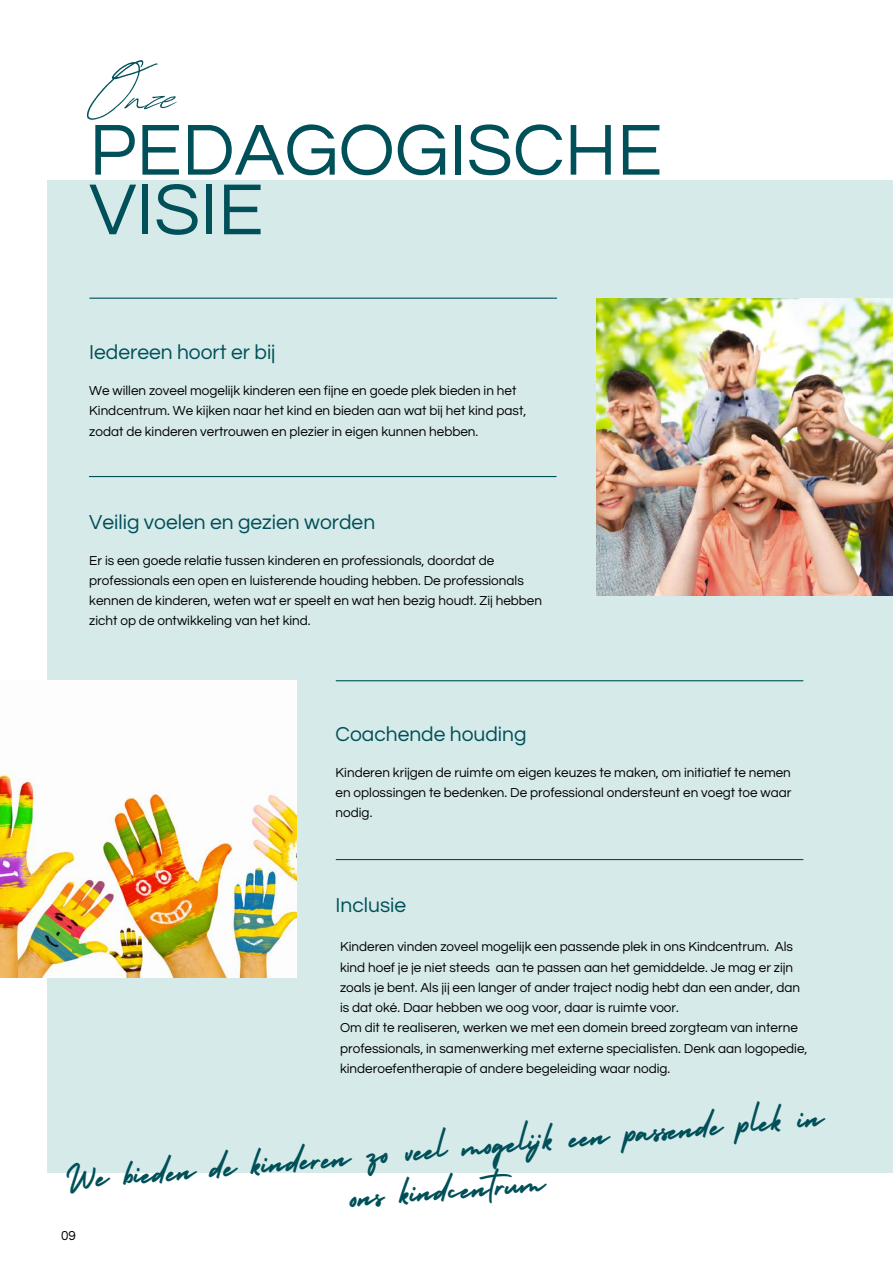
<style>
.page{position:relative;width:893px;height:1264px;background:#fff}
.page>*{position:absolute;margin:0;border:0;box-sizing:border-box;transform-origin:0 0}
.t1{font:75px/59.6px "Questrial";color:#005059}
.t2{font:69.75px "Revive 80 Signature";color:#005059}
.t3{font:42px/41.5px "Holiday";color:#005059;text-align:center}
.t4{font:21px "Questrial";color:#005059}
.t5{font:13.5px/20.2px "Questrial";color:#000}
</style>
<div class="page">
<div style="left:47px;top:180px;width:845px;height:992px;background:#d7eaea"></div>
<img style="left:0;top:680px;width:296px;height:297px">
<hr style="left:336px;top:680px;width:466px;height:1px;background:#005059">
<img style="left:596px;top:299px;width:296px;height:296px">
<hr style="left:90px;top:297px;width:466px;height:2px;background:#005059">
<hr style="left:89px;top:476px;width:467px;height:1px;background:#005059">
<hr style="left:336px;top:859px;width:466px;height:1px;background:#005059">
<h2 class="t2" style="left:89px;top:43px;width:88px">Onze</h2>
<h1 class="t1" style="left:89px;top:122px;width:574px">PEDAGOGISCHE<br>VISIE</h1>
<h3 class="t4" style="left:89px;top:342px;width:188px">Iedereen hoort er bij</h3>
<p class="t5" style="left:89px;top:381px;width:438px">We willen zoveel mogelijk kinderen een fijne en goede plek bieden in het<br>Kindcentrum. We kijken naar het kind en bieden aan wat bij het kind past, zodat de kinderen vertrouwen en plezier in eigen kunnen hebben.</p>
<h3 class="t4" style="left:89px;top:511px;width:287px">Veilig voelen en gezien worden</h3>
<p class="t5" style="left:89px;top:550px;width:454px">Er is een goede relatie tussen kinderen en professionals, doordat de professionals een open en luisterende houding hebben. De professionals kennen de kinderen, weten wat er speelt en wat hen bezig houdt. Zij hebben zicht op de ontwikkeling van het kind.</p>
<h3 class="t4" style="left:335px;top:723px;width:192px">Coachende houding</h3>
<p class="t5" style="left:335px;top:762px;width:457px;text-align:justify">Kinderen krijgen de ruimte om eigen keuzes te maken, om initiatief te nemen en oplossingen te bedenken. De professional ondersteunt en voegt toe waar nodig.</p>
<h3 class="t4" style="left:335px;top:894px;width:72px">Inclusie</h3>
<p class="t5" style="left:340px;top:937px;width:469px">Kinderen vinden zoveel mogelijk een passende plek in ons Kindcentrum. Als kind hoef je je niet steeds aan te passen aan het gemiddelde. Je mag er zijn zoals je bent. Als jij een langer of ander traject nodig hebt dan een ander, dan is dat oké. Daar hebben we oog voor, daar is ruimte voor.<br>Om dit te realiseren, werken we met een domein breed zorgteam van interne professionals, in samenwerking met externe specialisten. Denk aan logopedie, kinderoefentherapie of andere begeleiding waar nodig.</p>
<h3 class="t3" style="left:64px;top:1156px;width:762px;rotate:-5deg">We bieden de kinderen zo veel mogelijk een passende plek in ons kindcentrum</h3>
<p class="t5" style="left:61px;top:1225px;width:16px">09</p>
</div>
